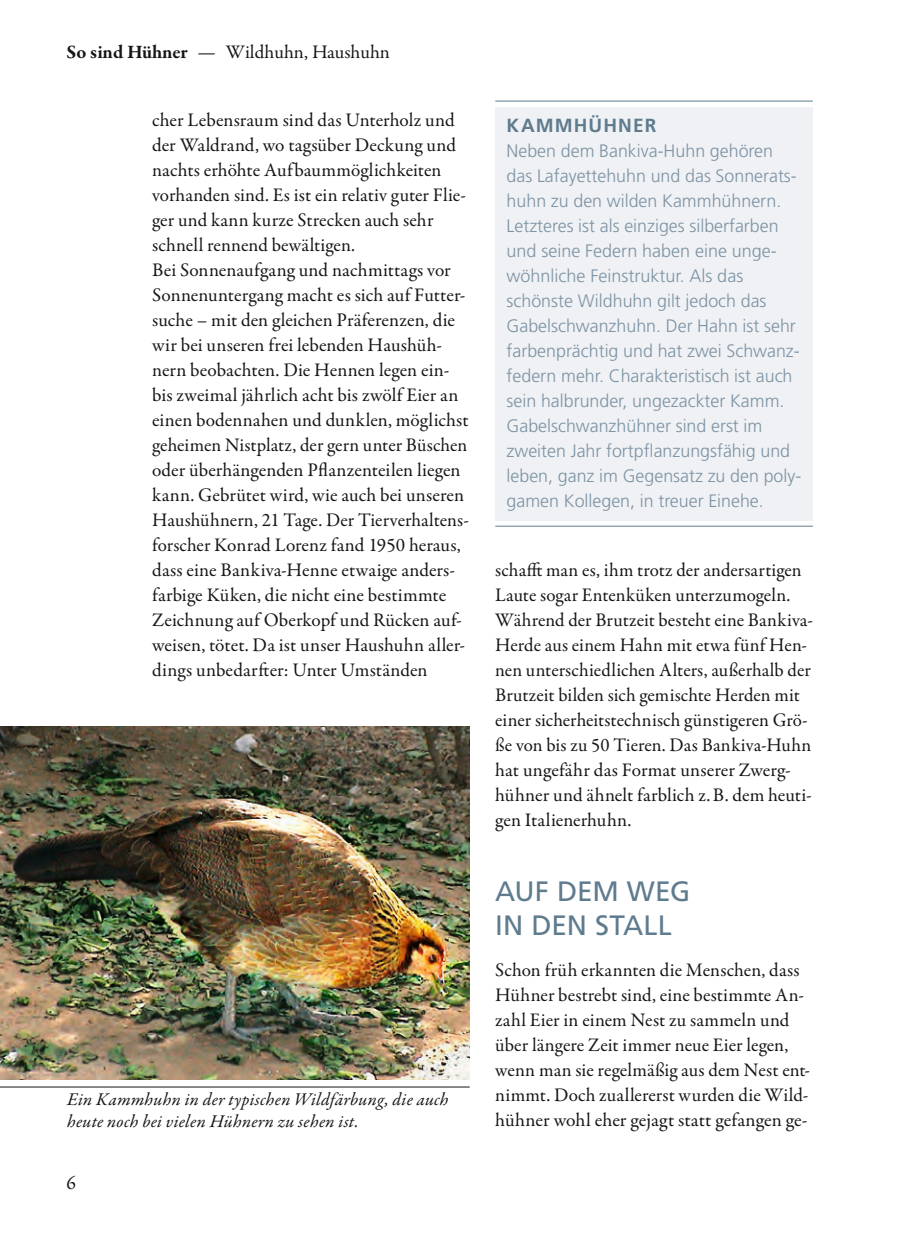
<style>
.page{position:relative;width:908px;height:1247px;background:#fff}
.page>*{position:absolute;margin:0;border:0;box-sizing:border-box;transform-origin:0 0}
.t1{font:28px/34px "Frutiger LT Std";letter-spacing:-.005em;color:#5f7b8e}
.t2{font:19.2px/25px "Garamond Premr Pro";letter-spacing:.005em;color:#151616}
.t3{font:700 19px "Frutiger LT Std";letter-spacing:.06em;color:#5f7b8e}
.t4{font:300 18px/25px "Frutiger LT Std";color:#7d93a4}
.t5{font:italic 18px/22px "Garamond Premr Pro";letter-spacing:.015em;color:#151616}
.s1{font-weight:700}
</style>
<div class="page">
<img style="left:0;top:726px;width:470px;height:353px">
<svg style="left:495px;top:520px;width:318px;height:6px"></svg>
<div style="left:495px;top:107px;width:318px;height:413px;background:#eff1f4"></div>
<hr style="left:495px;top:101px;width:318px;height:1px;background:#5f7b8e">
<hr style="left:495px;top:526px;width:318px;height:1px;background:#5f7b8e">
<hr style="left:0;top:1086px;width:470px;height:1px;background:#151616">
<p class="t2" style="left:66px;top:40px;width:325px"><span class="s1">So sind Hühner</span> — Wildhuhn, Haushuhn</p>
<p class="t2" style="left:152px;top:108px;width:318px">cher Lebensraum sind das Unterholz und der Waldrand, wo tagsüber Deckung und nachts erhöhte Aufbaummöglichkeiten vorhanden sind. Es ist ein relativ guter Flie&shy;ger und kann kurze Strecken auch sehr schnell rennend bewältigen.<br>Bei Sonnenaufgang und nachmittags vor Sonnenuntergang macht es sich auf Futter&shy;suche – mit den gleichen Präferenzen, die wir bei unseren frei lebenden Haushüh&shy;nern beobachten. Die Hennen legen ein&shy;bis zweimal jährlich acht bis zwölf Eier an einen bodennahen und dunklen, möglichst geheimen Nistplatz, der gern unter Büschen oder überhängenden Pflanzenteilen liegen kann. Gebrütet wird, wie auch bei unseren Haushühnern, 21 Tage. Der Tierverhaltens&shy;forscher Konrad Lorenz fand 1950 heraus, dass eine Bankiva-Henne etwaige anders&shy;farbige Küken, die nicht eine bestimmte Zeichnung auf Oberkopf und Rücken auf&shy;weisen, tötet. Da ist unser Haushuhn aller&shy;dings unbedarfter: Unter Umständen</p>
<p class="t5" style="left:67px;top:1089px;width:383px">Ein Kammhuhn in der typischen Wildfärbung, die auch heute noch bei vielen Hühnern zu sehen ist.</p>
<p class="t2" style="left:66px;top:1171px;width:11px">6</p>
<p class="t3" style="left:506px;top:114px;width:151px">KAMMHÜHNER</p>
<p class="t4" style="left:506px;top:139px;width:296px">Neben dem Bankiva-Huhn gehören das Lafayettehuhn und das Sonnerats&shy;huhn zu den wilden Kammhühnern.<br>Letzteres ist als einziges silberfarben und seine Federn haben eine unge&shy;wöhnliche Feinstruktur. Als das schönste Wildhuhn gilt jedoch das Gabelschwanzhuhn. Der Hahn ist sehr farbenprächtig und hat zwei Schwanz&shy;federn mehr. Charakteristisch ist auch sein halbrunder, ungezackter Kamm.<br>Gabelschwanzhühner sind erst im zweiten Jahr fortpflanzungsfähig und leben, ganz im Gegensatz zu den poly&shy;gamen Kollegen, in treuer Einehe.</p>
<p class="t2" style="left:495px;top:558px;width:319px">schafft man es, ihm trotz der andersartigen Laute sogar Entenküken unterzumogeln.<br>Während der Brutzeit besteht eine Bankiva-Herde aus einem Hahn mit etwa fünf Hen&shy;nen unterschiedlichen Alters, außerhalb der Brutzeit bilden sich gemischte Herden mit einer sicherheitstechnisch günstigeren Grö&shy;ße von bis zu 50 Tieren. Das Bankiva-Huhn hat ungefähr das Format unserer Zwerg&shy;hühner und ähnelt farblich z.B. dem heuti&shy;gen Italienerhuhn.</p>
<h1 class="t1" style="left:495px;top:874px;width:197px">AUF DEM WEG<br>IN DEN STALL</h1>
<p class="t2" style="left:495px;top:958px;width:316px">Schon früh erkannten die Menschen, dass Hühner bestrebt sind, eine bestimmte An&shy;zahl Eier in einem Nest zu sammeln und über längere Zeit immer neue Eier legen, wenn man sie regelmäßig aus dem Nest ent&shy;nimmt. Doch zuallererst wurden die Wild&shy;hühner wohl eher gejagt statt gefangen ge-</p>
</div>
